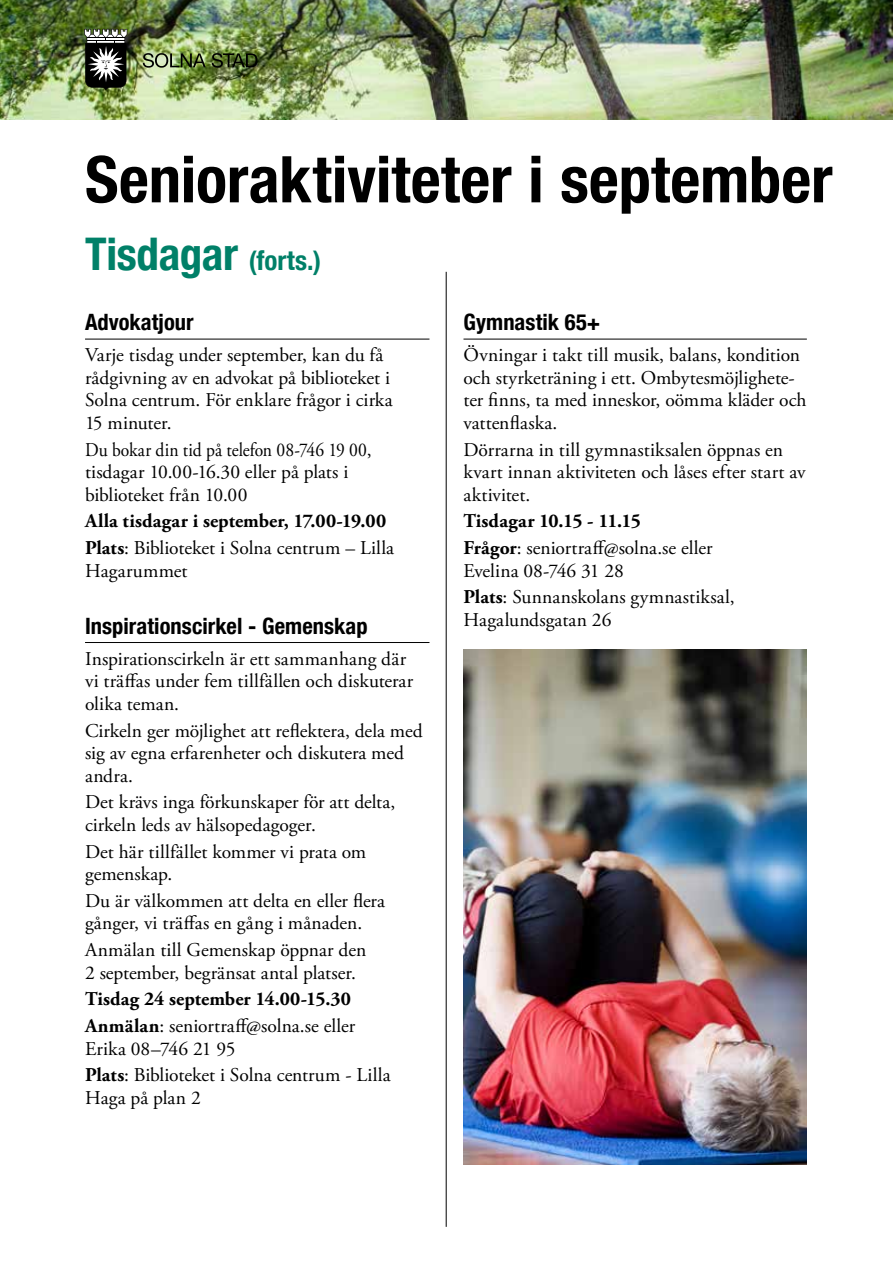
<style>
.page{position:relative;width:893px;height:1263px;background:#fff}
.page>*{position:absolute;margin:0;border:0;box-sizing:border-box;transform-origin:0 0}
.t1{font:700 condensed 64.5px "Helvetica Neue LT Com";color:#000}
.t2{font:700 condensed 45px "Helvetica Neue LT Com";letter-spacing:-.01em;color:#008068}
.t3{font:700 condensed 22.5px "Helvetica Neue LT Com";color:#000}
.t4{font:19.5px/22.5px "Adobe Garamond Pro";color:#000}
.t5{font:700 19.5px/26.7px "Adobe Garamond Pro";letter-spacing:.005em;color:#000}
.t6{font:19.5px/22.5px "Adobe Garamond Pro";color:#000;scale:.9 1}
.s1{font-size:27px}
.s2{font-weight:400}
.s3{font-weight:700}
</style>
<div class="page">
<img style="left:0;top:0;width:893px;height:119px">
<svg style="left:143px;top:53px;width:63px;height:15px"></svg>
<svg style="left:212px;top:53px;width:45px;height:15px"></svg>
<svg style="left:84px;top:29px;width:43px;height:61px"></svg>
<hr style="left:85px;top:339px;width:344px;height:1px;background:#000">
<hr style="left:85px;top:642px;width:344px;height:1px;background:#000">
<hr style="left:463px;top:339px;width:344px;height:1px;background:#000">
<hr style="left:446px;top:272px;width:1px;height:955px;background:#000">
<img style="left:463px;top:649px;width:344px;height:516px">
<h1 class="t1" style="left:85px;top:141px;width:749px">Senioraktiviteter i september</h1>
<h2 class="t2" style="left:85px;top:227px;width:238px">Tisdagar <span class="s1">(forts.)</span></h2>
<p class="t3" style="left:85px;top:309px;width:110px">Advokatjour</p>
<p class="t4" style="left:85px;top:345px;width:309px">Varje tisdag under september, kan du få rådgivning av en advokat på biblioteket i Solna centrum. För enklare frågor i cirka 15 minuter.</p>
<p class="t6" style="left:85px;top:439px;width:320px">Du bokar din tid på telefon 08-746 19 00, tisdagar 10.00-16.30 eller på plats i biblioteket från 10.00</p>
<p class="t5" style="left:85px;top:508px;width:310px">Alla tisdagar i september, 17.00-19.00<br>Plats<span class="s2">: Biblioteket i Solna centrum – Lilla</span></p>
<p class="t4" style="left:85px;top:560px;width:104px">Hagarummet</p>
<p class="t3" style="left:85px;top:612px;width:284px">Inspirationscirkel - Gemenskap</p>
<p class="t4" style="left:85px;top:648px;width:330px">Inspirationscirkeln är ett sammanhang där vi träffas under fem tillfällen och diskuterar olika teman.</p>
<p class="t4" style="left:85px;top:720px;width:339px">Cirkeln ger möjlighet att reflektera, dela med sig av egna erfarenheter och diskutera med andra.</p>
<p class="t4" style="left:85px;top:792px;width:312px">Det krävs inga förkunskaper för att delta, cirkeln leds av hälsopedagoger.</p>
<p class="t4" style="left:85px;top:841px;width:283px">Det här tillfället kommer vi prata om gemenskap.</p>
<p class="t4" style="left:85px;top:890px;width:301px">Du är välkommen att delta en eller flera gånger, vi träffas en gång i månaden.</p>
<p class="t4" style="left:85px;top:939px;width:283px">Anmälan till Gemenskap öppnar den<br>2 september, begränsat antal platser.</p>
<p class="t5" style="left:85px;top:986px;width:272px">Tisdag 24 september 14.00-15.30<br>Anmälan<span class="s2">: seniortraff@solna.se eller</span></p>
<p class="t4" style="left:85px;top:1036px;width:307px;line-height:26.7px">Erika 08–746 21 95<br><span class="s3">Plats</span>: Biblioteket i Solna centrum - Lilla</p>
<p class="t4" style="left:85px;top:1087px;width:117px">Haga på plan 2</p>
<p class="t3" style="left:463px;top:309px;width:138px">Gymnastik 65+</p>
<p class="t4" style="left:463px;top:345px;width:345px">Övningar i takt till musik, balans, kondition och styrketräning i ett. Ombytesmöjlighete&shy;ter finns, ta med inneskor, oömma kläder och vattenflaska.</p>
<p class="t4" style="left:463px;top:439px;width:343px">Dörrarna in till gymnastiksalen öppnas en kvart innan aktiviteten och låses efter start av aktivitet.</p>
<p class="t4" style="left:463px;top:509px;width:251px;line-height:26.7px"><span class="s3">Tisdagar 10.15 - 11.15<br>Frågor</span>: seniortraff@solna.se eller</p>
<p class="t4" style="left:463px;top:558px;width:273px;line-height:26.7px">Evelina 08-746 31 28<br><span class="s3">Plats</span>: Sunnanskolans gymnastiksal,</p>
<p class="t4" style="left:463px;top:609px;width:149px">Hagalundsgatan 26</p>
</div>
